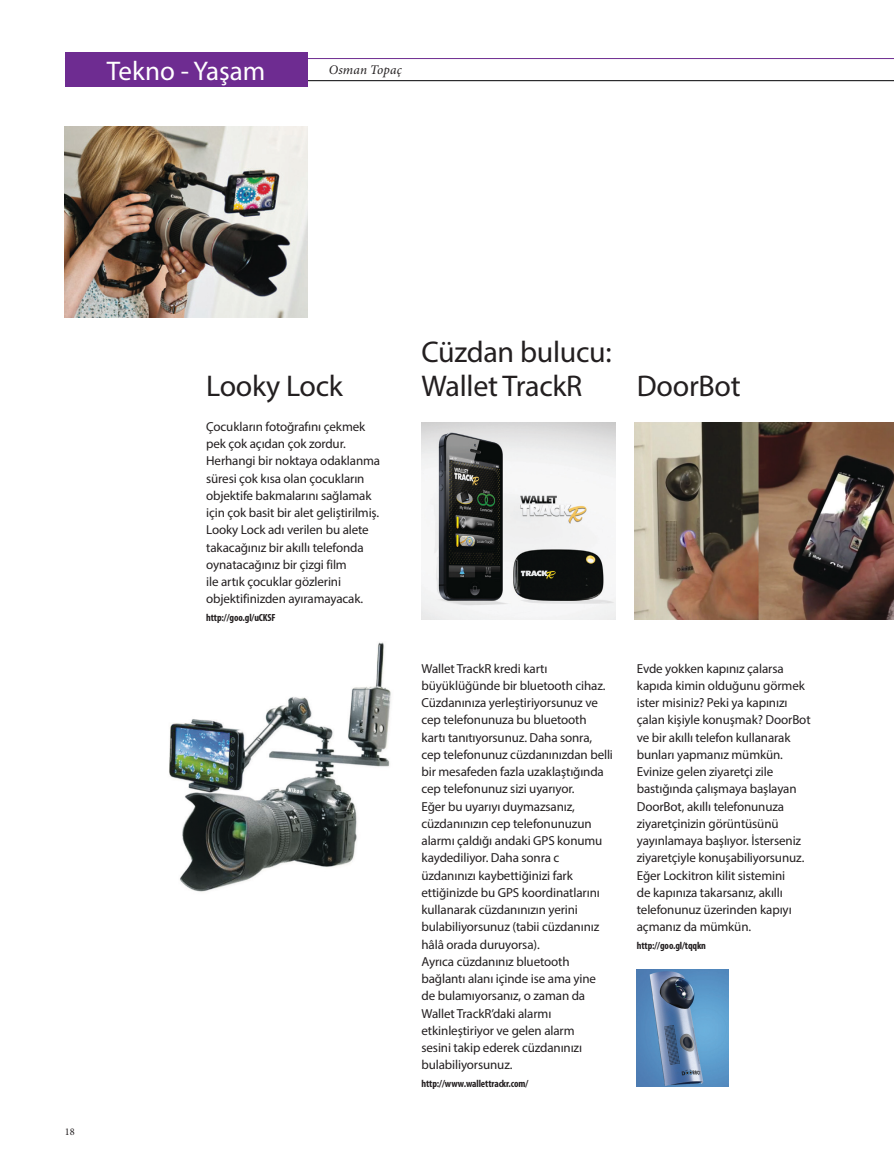
<style>
.page{position:relative;width:894px;height:1172px;background:#fff}
.page>*{position:absolute;margin:0;border:0;box-sizing:border-box;transform-origin:0 0}
.t1{font:30px/34.5px "Myriad Pro";letter-spacing:-.01em;color:#231f20}
.t2{font:27px "Myriad Pro";color:#fff}
.t3{font:italic 13.2px "Minion Pro";letter-spacing:.01em;color:#231f20}
.t4{font:13.05px/17.2px "Myriad Pro";letter-spacing:-.01em;color:#231f20}
.t5{font:700 condensed 10.35px "Myriad Pro";letter-spacing:-.01em;color:#231f20}
.t6{font:10.35px "Minion Pro";color:#231f20}
</style>
<div class="page">
<img style="left:65px;top:126px;width:242px;height:191px">
<img style="left:169px;top:642px;width:222px;height:250px">
<img style="left:421px;top:422px;width:194px;height:197px">
<img style="left:634px;top:422px;width:259px;height:197px">
<img style="left:636px;top:969px;width:92px;height:117px">
<hr style="left:65px;top:58px;width:828px;height:1px;background:#6e2c91">
<hr style="left:65px;top:80px;width:828px;height:1px;background:#000103">
<div style="left:65px;top:53px;width:242px;height:34px;background:#6e2c91"></div>
<h2 class="t2" style="left:107px;top:54px;width:160px">Tekno - Yaşam</h2>
<p class="t3" style="left:329px;top:61px;width:74px">Osman Topaç</p>
<p class="t6" style="left:65px;top:1124px;width:11px">18</p>
<h1 class="t1" style="left:206px;top:368px;width:138px">Looky Lock</h1>
<p class="t4" style="left:206px;top:417px;width:175px">Çocukların fotoğrafını çekmek pek çok açıdan çok zordur.<br>Herhangi bir noktaya odaklanma süresi çok kısa olan çocukların objektife bakmalarını sağlamak için çok basit bir alet geliştirilmiş.<br>Looky Lock adı verilen bu alete takacağınız bir akıllı telefonda oynatacağınız bir çizgi film<br>ile artık çocuklar gözlerini objektifinizden ayıramayacak.</p>
<p class="t5" style="left:206px;top:610px;width:71px">http://goo.gl/uCKSF</p>
<h1 class="t1" style="left:421px;top:334px;width:192px">Cüzdan bulucu:<br>Wallet TrackR</h1>
<h1 class="t1" style="left:636px;top:368px;width:105px">DoorBot</h1>
<p class="t4" style="left:421px;top:659px;width:193px">Wallet TrackR kredi kartı büyüklüğünde bir bluetooth cihaz.<br>Cüzdanınıza yerleştiriyorsunuz ve cep telefonunuza bu bluetooth kartı tanıtıyorsunuz. Daha sonra, cep telefonunuz cüzdanınızdan belli bir mesafeden fazla uzaklaştığında cep telefonunuz sizi uyarıyor.<br>Eğer bu uyarıyı duymazsanız, cüzdanınızın cep telefonunuzun alarmı çaldığı andaki GPS konumu kaydediliyor. Daha sonra c üzdanınızı kaybettiğinizi fark ettiğinizde bu GPS koordinatlarını kullanarak cüzdanınızın yerini bulabiliyorsunuz (tabii cüzdanınız hâlâ orada duruyorsa).<br>Ayrıca cüzdanınız bluetooth bağlantı alanı içinde ise ama yine de bulamıyorsanız, o zaman da<br>Wallet TrackR’daki alarmı etkinleştiriyor ve gelen alarm<br>sesini takip ederek cüzdanınızı bulabiliyorsunuz.</p>
<p class="t5" style="left:421px;top:1076px;width:108px">http://www.wallettrackr.com/</p>
<p class="t4" style="left:636px;top:659px;width:175px">Evde yokken kapınız çalarsa kapıda kimin olduğunu görmek ister misiniz? Peki ya kapınızı çalan kişiyle konuşmak? DoorBot ve bir akıllı telefon kullanarak bunları yapmanız mümkün.<br>Evinize gelen ziyaretçi zile bastığında çalışmaya başlayan<br>DoorBot, akıllı telefonunuza ziyaretçinizin görüntüsünü yayınlamaya başlıyor. İsterseniz ziyaretçiyle konuşabiliyorsunuz.<br>Eğer Lockitron kilit sistemini<br>de kapınıza takarsanız, akıllı telefonunuz üzerinden kapıyı açmanız da mümkün.</p>
<p class="t5" style="left:636px;top:938px;width:71px">http://goo.gl/tqqkn</p>
</div>
